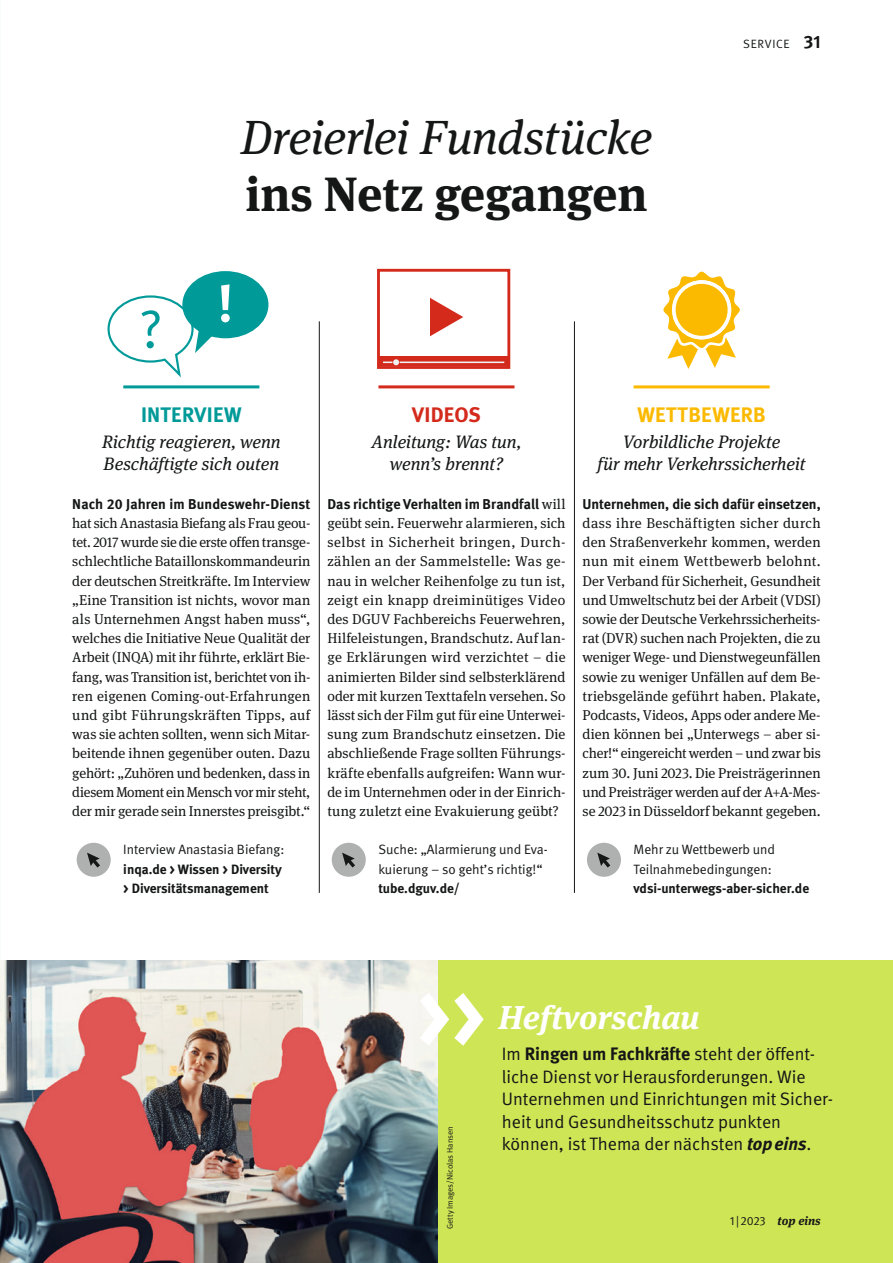
<style>
.page{position:relative;width:893px;height:1263px;background:#fff}
.page>*{position:absolute;margin:0;border:0;box-sizing:border-box;transform-origin:0 0}
.t1{font:italic 48px/57px "DGUV Meta Serif";letter-spacing:-.01em;color:#151616}
.t2{font:italic 700 33px "DGUV Meta Serif";color:#fff}
.t3{font:700 21px "DGUV Meta";letter-spacing:.015em;color:#fbba00}
.t4{font:700 21px "DGUV Meta";letter-spacing:.01em;color:#009a99}
.t5{font:700 21px "DGUV Meta";letter-spacing:.01em;color:#d32a1c}
.t6{font:18px/22.5px "DGUV Meta";color:#151616}
.t7{font:italic 18px/21.6px "DGUV Meta Serif";color:#151616;text-align:center}
.t8{font:14.25px/19.2px "DGUV Meta Serif";letter-spacing:-.005em;color:#151616;text-align:justify}
.t9{font:13.5px/19.2px "DGUV Meta";color:#151616}
.t10{font:700 13.5px/19.2px "DGUV Meta";color:#151616}
.t11{font:italic 700 12px "DGUV Meta Serif";color:#151616}
.t12{font:12px "DGUV Meta";letter-spacing:.06em;color:#151616}
.t13{font:8.25px "DGUV Meta";color:#151616}
.s1{font-weight:700;font-style:normal}
.s2{font-weight:700;font-size:18px}
.s3{font-family:"DGUV Meta";font-weight:700}
.s4{font-weight:400}
.s5{font-weight:700}
.s6{font-weight:700;font-style:italic}
.s7{font-family:"DGUV Meta";font-weight:400;font-style:normal}
</style>
<div class="page">
<div style="left:0;top:960px;width:893px;height:303px;background:#cee556"></div>
<hr style="left:319px;top:321px;width:1px;height:572px;background:#151616">
<hr style="left:574px;top:321px;width:1px;height:572px;background:#151616">
<div style="left:77px;top:843px;width:34px;height:34px;background:#afb0b0;border-radius:50%"></div>
<svg style="left:87px;top:853px;width:13px;height:14px"></svg>
<div style="left:587px;top:843px;width:34px;height:34px;background:#afb0b0;border-radius:50%"></div>
<svg style="left:597px;top:853px;width:13px;height:14px"></svg>
<div style="left:332px;top:843px;width:34px;height:34px;background:#afb0b0;border-radius:50%"></div>
<svg style="left:342px;top:853px;width:13px;height:14px"></svg>
<hr style="left:634px;top:385px;width:136px;height:3px;background:#fbba00">
<svg style="left:663px;top:271px;width:77px;height:98px"></svg>
<div style="left:676px;top:284px;width:52px;height:52px;background:#fbba00;border-radius:50%"></div>
<hr style="left:123px;top:385px;width:136px;height:3px;background:#009a99">
<svg style="left:107px;top:271px;width:162px;height:107px"></svg>
<hr style="left:378px;top:385px;width:136px;height:3px;background:#d32a1c">
<div style="left:377px;top:269px;width:133px;height:100px;background:#fff;border:3px solid #d32a1c"></div>
<div style="left:379px;top:356px;width:129px;height:10px;background:#d32a1c"></div>
<svg style="left:383px;top:359px;width:121px;height:6px"></svg>
<svg style="left:430px;top:298px;width:33px;height:38px"></svg>
<img style="left:0;top:960px;width:438px;height:303px">
<svg style="left:420px;top:993px;width:64px;height:53px"></svg>
<h3 class="t1" style="left:241px;top:110px;width:413px">Dreierlei Fundstücke <span class="s1">ins Netz gegangen</span></h3>
<p class="t12" style="left:743px;top:37px;width:79px">SERVICE <span class="s2">31</span></p>
<h4 class="t4" style="left:141px;top:403px;width:102px">INTERVIEW</h4>
<p class="t7" style="left:102px;top:432px;width:180px;text-align:left">Richtig reagieren, wenn<br>Beschäftigte sich outen</p>
<p class="t8" style="left:72px;top:495px;width:240px"><span class="s3">Nach 20 Jahren im Bundeswehr-Dienst </span>hat sich Anastasia Biefang als Frau geou&shy;tet. 2017 wurde sie die erste offen transge&shy;schlechtliche Bataillonskommandeurin der deutschen Streitkräfte. Im Interview „Eine Transition ist nichts, wovor man als Unternehmen Angst haben muss“, welches die Initiative Neue Qualität der Arbeit (INQA) mit ihr führte, erklärt Bie&shy;fang, was Transition ist, berichtet von ih&shy;ren eigenen Coming-out-Erfahrungen und gibt Führungskräften Tipps, auf was sie achten sollten, wenn sich Mitar&shy;beitende ihnen gegenüber outen. Dazu gehört: „Zuhören und bedenken, dass in diesem Moment ein Mensch vor mir steht, der mir gerade sein Innerstes preisgibt.“</p>
<h4 class="t5" style="left:412px;top:403px;width:70px">VIDEOS</h4>
<p class="t7" style="left:372px;top:432px;width:151px">Anleitung: Was tun, wenn’s brennt?</p>
<p class="t8" style="left:327px;top:495px;width:240px"><span class="s3">Das richtige Verhalten im Brandfall</span> will geübt sein. Feuerwehr alarmieren, sich selbst in Sicherheit bringen, Durch&shy;zählen an der Sammelstelle: Was ge&shy;nau in welcher Reihenfolge zu tun ist, zeigt ein knapp dreiminütiges Video des DGUV Fachbereichs Feuerwehren, Hilfeleistungen, Brandschutz. Auf lan&shy;ge Erklärungen wird verzichtet – die animierten Bilder sind selbsterklärend oder mit kurzen Texttafeln versehen. So lässt sich der Film gut für eine Unterwei&shy;sung zum Brandschutz einsetzen. Die abschließende Frage sollten Führungs&shy;kräfte ebenfalls aufgreifen: Wann wur&shy;de im Unternehmen oder in der Einrich&shy;tung zuletzt eine Evakuierung geübt?</p>
<h4 class="t3" style="left:637px;top:403px;width:130px">WETTBEWERB</h4>
<p class="t7" style="left:598px;top:432px;width:210px">Vorbildliche Projekte<br>für mehr Verkehrssicherheit</p>
<p class="t8" style="left:583px;top:495px;width:240px"><span class="s3">Unternehmen, die sich dafür einsetzen, </span>dass ihre Beschäftigten sicher durch den Straßenverkehr kommen, werden nun mit einem Wettbewerb belohnt.<br>Der Verband für Sicherheit, Gesundheit und Umweltschutz bei der Arbeit (VDSI) sowie der Deutsche Verkehrssicherheits&shy;rat (DVR) suchen nach Projekten, die zu weniger Wege- und Dienstwegeunfällen sowie zu weniger Unfällen auf dem Be&shy;triebsgelände geführt haben. Plakate, Podcasts, Videos, Apps oder andere Me&shy;dien können bei „Unterwegs – aber si&shy;cher!“ eingereicht werden – und zwar bis zum 30. Juni 2023. Die Preisträgerinnen und Preisträger werden auf der A+A-Mes&shy;se 2023 in Düsseldorf bekannt gegeben.</p>
<p class="t10" style="left:123px;top:840px;width:163px"><span class="s4">Interview Anastasia Biefang: </span>inqa.de &gt; Wissen &gt; Diversity &gt; Diversitätsmanagement</p>
<p class="t9" style="left:634px;top:840px;width:177px">Mehr zu Wettbewerb und<br>Teilnahmebedingungen: <span class="s5">vdsi-unterwegs-aber-sicher.de</span></p>
<p class="t9" style="left:378px;top:840px;width:171px">Suche: „Alarmierung und Eva&shy;kuierung – so geht’s richtig!“ <span class="s5">tube.dguv.de/</span></p>
<p class="t13" style="left:445px;top:1229px;width:104px;rotate:-90deg">Getty Images/Nicolas Hansen</p>
<h3 class="t2" style="left:498px;top:997px;width:203px">Heftvorschau</h3>
<p class="t6" style="left:502px;top:1043px;width:333px">Im <span class="s5">Ringen um Fachkräfte</span> steht der öffent&shy;liche Dienst vor Herausforderungen. Wie Unternehmen und Einrichtungen mit Sicher&shy;heit und Gesundheitsschutz punkten können, ist Thema der nächsten <span class="s6">topeins</span>.</p>
<p class="t11" style="left:730px;top:1213px;width:92px"><span class="s7">1|2023</span> top eins</p>
</div>
